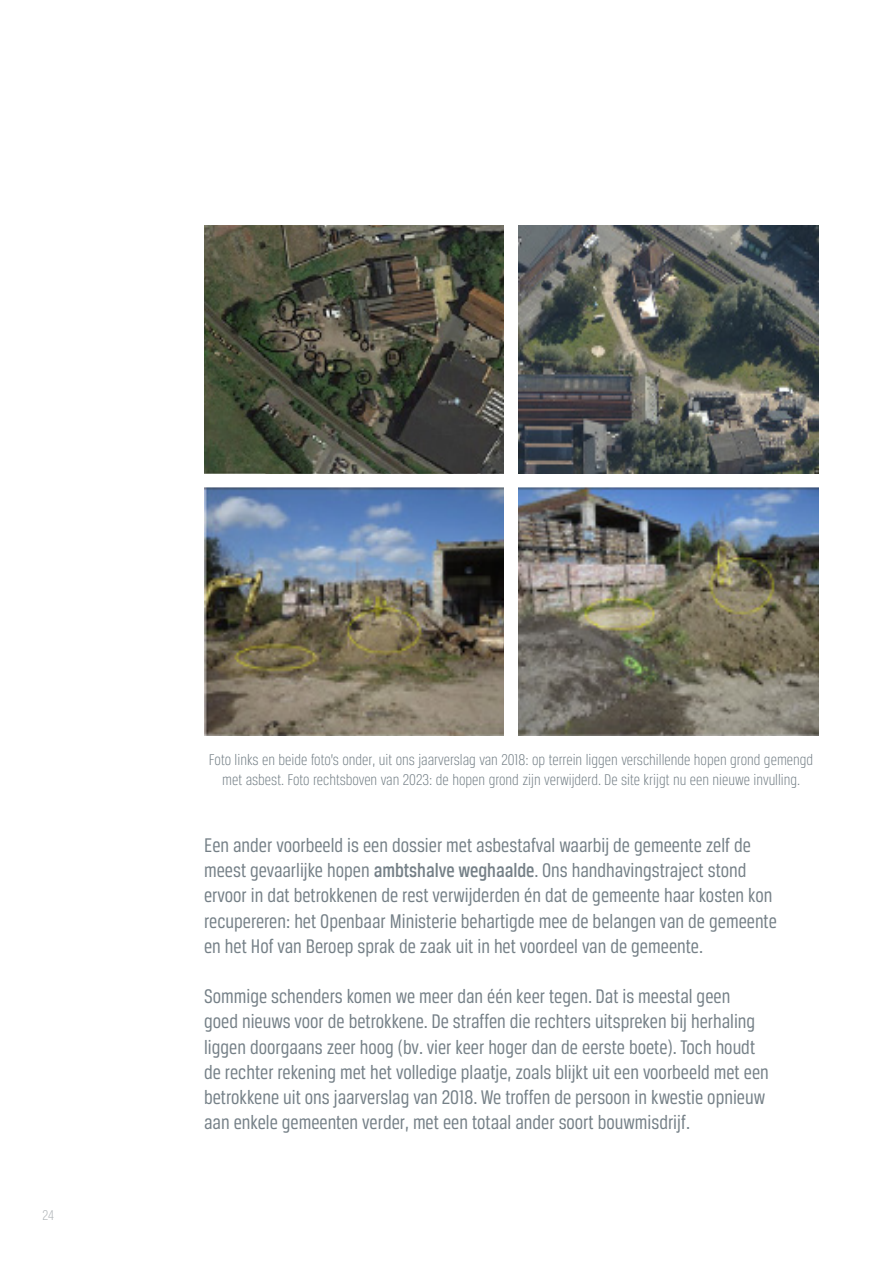
<style>
.page{position:relative;width:893px;height:1263px;background:#fff}
.page>*{position:absolute;margin:0;border:0;box-sizing:border-box;transform-origin:0 0}
.t1{font:21px/25.2px "Breuer Condensed";color:#758087}
.t2{font:300 16.5px/19.8px "Breuer Condensed";color:#758087;text-align:center}
.t3{font:300 15px "Breuer Condensed";color:#b0b5b8}
.s1{font-weight:500}
</style>
<div class="page">
<img style="left:204px;top:225px;width:300px;height:248px">
<img style="left:518px;top:225px;width:300px;height:248px">
<img style="left:204px;top:488px;width:300px;height:248px">
<img style="left:518px;top:488px;width:300px;height:248px">
<p class="t3" style="left:43px;top:1207px;width:13px">24</p>
<p class="t2" style="left:209px;top:750px;width:606px">Foto links en beide foto’s onder, uit ons jaarverslag van 2018: op terrein liggen verschillende hopen grond gemengd met asbest. Foto rechtsboven van 2023: de hopen grond zijn verwijderd. De site krijgt nu een nieuwe invulling.</p>
<p class="t1" style="left:204px;top:832px;width:574px">Een ander voorbeeld is een dossier met asbestafval waarbij de gemeente zelf de meest gevaarlijke hopen <span class="s1">ambtshalve weghaalde</span>. Ons handhavingstraject stond ervoor in dat betrokkenen de rest verwijderden én dat de gemeente haar kosten kon recupereren: het Openbaar Ministerie behartigde mee de belangen van de gemeente en het Hof van Beroep sprak de zaak uit in het voordeel van de gemeente.</p>
<p class="t1" style="left:204px;top:983px;width:566px">Sommige schenders komen we meer dan één keer tegen. Dat is meestal geen goed nieuws voor de betrokkene. De straffen die rechters uitspreken bij herhaling liggen doorgaans zeer hoog (bv. vier keer hoger dan de eerste boete). Toch houdt de rechter rekening met het volledige plaatje, zoals blijkt uit een voorbeeld met een betrokkene uit ons jaarverslag van 2018. We troffen de persoon in kwestie opnieuw aan enkele gemeenten verder, met een totaal ander soort bouwmisdrijf.</p>
</div>
